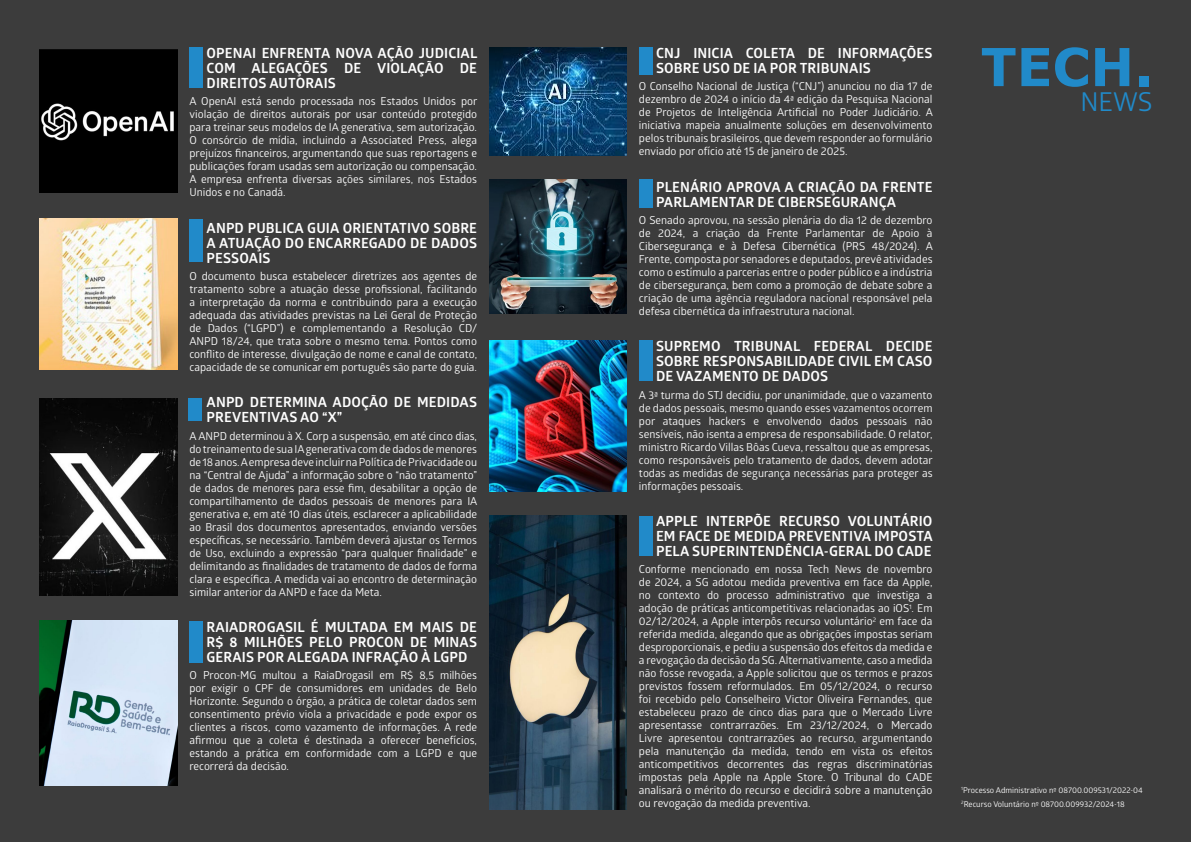
<style>
.page{position:relative;width:1191px;height:842px;background:#3c3c3c}
.page>*{position:absolute;margin:0;border:0;box-sizing:border-box;transform-origin:0 0}
.t1{font:700 52.4px "Verdana";color:#218ac9}
.t2{font:26px "Glober";color:#218ac9}
.t3{font:700 14px/15px "Glober";letter-spacing:.01em;color:#fff;text-align:justify}
.t4{font:11px/13px "Glober";color:#fff;text-align:justify}
.t5{font:8px/13.9px "Glober";color:#fff}
</style>
<div class="page">
<img style="left:489px;top:179px;width:138px;height:134px">
<img style="left:489px;top:340px;width:138px;height:151px">
<img style="left:489px;top:516px;width:138px;height:293px">
<div style="left:639px;top:47px;width:13px;height:28px;background:#218ac9"></div>
<div style="left:639px;top:179px;width:13px;height:28px;background:#218ac9"></div>
<div style="left:639px;top:340px;width:13px;height:41px;background:#218ac9"></div>
<div style="left:639px;top:516px;width:13px;height:39px;background:#218ac9"></div>
<div style="left:189px;top:47px;width:14px;height:41px;background:#218ac9"></div>
<div style="left:189px;top:219px;width:14px;height:43px;background:#218ac9"></div>
<div style="left:189px;top:398px;width:13px;height:23px;background:#218ac9"></div>
<div style="left:189px;top:621px;width:14px;height:41px;background:#218ac9"></div>
<img style="left:40px;top:50px;width:137px;height:142px">
<img style="left:40px;top:219px;width:137px;height:151px">
<img style="left:40px;top:398px;width:137px;height:198px">
<img style="left:40px;top:621px;width:137px;height:164px">
<img style="left:489px;top:47px;width:138px;height:109px">
<p class="t3" style="left:207px;top:45px;width:272px">OPENAI ENFRENTA NOVA AÇÃO JUDICIAL COM ALEGAÇÕES DE VIOLAÇÃO DE DIREITOS AUTORAIS</p>
<p class="t4" style="left:189px;top:94px;width:289px">A OpenAI está sendo processada nos Estados Unidos por violação de direitos autorais por usar conteúdo protegido para treinar seus modelos de IA generativa, sem autorização.<br>O consórcio de mídia, incluindo a Associated Press, alega prejuízos financeiros, argumentando que suas reportagens e publicações foram usadas sem autorização ou compensação.<br>A empresa enfrenta diversas ações similares, nos Estados Unidos e no Canadá.</p>
<p class="t3" style="left:207px;top:220px;width:272px">ANPD PUBLICA GUIA ORIENTATIVO SOBRE A ATUAÇÃO DO ENCARREGADO DE DADOS PESSOAIS</p>
<p class="t4" style="left:189px;top:269px;width:289px">O documento busca estabelecer diretrizes aos agentes de tratamento sobre a atuação desse profissional, facilitando a interpretação da norma e contribuindo para a execução adequada das atividades previstas na Lei Geral de Proteção de Dados (“LGPD”) e complementando a Resolução CD/ ANPD 18/24, que trata sobre o mesmo tema. Pontos como conflito de interesse, divulgação de nome e canal de contato, capacidade de se comunicar em português são parte do guia.</p>
<p class="t3" style="left:207px;top:395px;width:272px">ANPD DETERMINA ADOÇÃO DE MEDIDAS<br>PREVENTIVAS AO “X”</p>
<p class="t4" style="left:189px;top:429px;width:289px">A ANPD determinou à X. Corp a suspensão, em até cinco dias, do treinamento de sua IA generativa com de dados de menores de 18 anos. A empresa deve incluir na Política de Privacidade ou na “Central de Ajuda” a informação sobre o “não tratamento” de dados de menores para esse fim, desabilitar a opção de compartilhamento de dados pessoais de menores para IA generativa e, em até 10 dias úteis, esclarecer a aplicabilidade ao Brasil dos documentos apresentados, enviando versões específicas, se necessário. Também deverá ajustar os Termos de Uso, excluindo a expressão “para qualquer finalidade” e delimitando as finalidades de tratamento de dados de forma clara e específica. A medida vai ao encontro de determinação similar anterior da ANPD e face da Meta.</p>
<p class="t3" style="left:207px;top:619px;width:272px">RAIADROGASIL É MULTADA EM MAIS DE R$ 8 MILHÕES PELO PROCON DE MINAS GERAIS POR ALEGADA INFRAÇÃO À LGPD</p>
<p class="t4" style="left:189px;top:668px;width:289px">O Procon-MG multou a RaiaDrogasil em R$ 8,5 milhões por exigir o CPF de consumidores em unidades de Belo Horizonte. Segundo o órgão, a prática de coletar dados sem consentimento prévio viola a privacidade e pode expor os clientes a riscos, como vazamento de informações. A rede afirmou que a coleta é destinada a oferecer benefícios, estando a prática em conformidade com a LGPD e que recorrerá da decisão.</p>
<p class="t3" style="left:656px;top:45px;width:278px">CNJ INICIA COLETA DE INFORMAÇÕES<br>SOBRE USO DE IA POR TRIBUNAIS</p>
<p class="t4" style="left:639px;top:79px;width:295px">O Conselho Nacional de Justiça (“CNJ”) anunciou no dia 17 de dezembro de 2024 o início da 4ª edição da Pesquisa Nacional de Projetos de Inteligência Artificial no Poder Judiciário. A iniciativa mapeia anualmente soluções em desenvolvimento pelos tribunais brasileiros, que devem responder ao formulário enviado por ofício até 15 de janeiro de 2025.</p>
<p class="t3" style="left:656px;top:179px;width:278px">PLENÁRIO APROVA A CRIAÇÃO DA FRENTE<br>PARLAMENTAR DE CIBERSEGURANÇA</p>
<p class="t4" style="left:639px;top:213px;width:295px">O Senado aprovou, na sessão plenária do dia 12 de dezembro de 2024, a criação da Frente Parlamentar de Apoio à Cibersegurança e à Defesa Cibernética (PRS 48/2024). A Frente, composta por senadores e deputados, prevê atividades como o estímulo a parcerias entre o poder público e a indústria de cibersegurança, bem como a promoção de debate sobre a criação de uma agência reguladora nacional responsável pela defesa cibernética da infraestrutura nacional.</p>
<p class="t3" style="left:656px;top:339px;width:278px">SUPREMO TRIBUNAL FEDERAL DECIDE SOBRE RESPONSABILIDADE CIVIL EM CASO DE VAZAMENTO DE DADOS</p>
<p class="t4" style="left:639px;top:388px;width:295px">A 3ª turma do STJ decidiu, por unanimidade, que o vazamento de dados pessoais, mesmo quando esses vazamentos ocorrem por ataques hackers e envolvendo dados pessoais não sensíveis, não isenta a empresa de responsabilidade. O relator, ministro Ricardo Villas Bôas Cueva, ressaltou que as empresas, como responsáveis pelo tratamento de dados, devem adotar todas as medidas de segurança necessárias para proteger as informações pessoais.</p>
<p class="t3" style="left:656px;top:513px;width:278px">APPLE INTERPÕE RECURSO VOLUNTÁRIO EM FACE DE MEDIDA PREVENTIVA IMPOSTA PELA SUPERINTENDÊNCIA-GERAL DO CADE</p>
<p class="t4" style="left:639px;top:562px;width:295px">Conforme mencionado em nossa Tech News de novembro de 2024, a SG adotou medida preventiva em face da Apple, no contexto do processo administrativo que investiga a adoção de práticas anticompetitivas relacionadas ao iOS<sup>1</sup>. Em 02/12/2024, a Apple interpôs recurso voluntário<sup>2</sup> em face da referida medida, alegando que as obrigações impostas seriam desproporcionais, e pediu a suspensão dos efeitos da medida e a revogação da decisão da SG. Alternativamente, caso a medida não fosse revogada, a Apple solicitou que os termos e prazos previstos fossem reformulados. Em 05/12/2024, o recurso foi recebido pelo Conselheiro Victor Oliveira Fernandes, que estabeleceu prazo de cinco dias para que o Mercado Livre apresentasse contrarrazões. Em 23/12/2024, o Mercado Livre apresentou contrarrazões ao recurso, argumentando pela manutenção da medida, tendo em vista os efeitos anticompetitivos decorrentes das regras discriminatórias impostas pela Apple na Apple Store. O Tribunal do CADE analisará o mérito do recurso e decidirá sobre a manutenção ou revogação da medida preventiva.</p>
<h1 class="t1" style="left:980px;top:30px;width:174px">TECH.</h1>
<h2 class="t2" style="left:1080px;top:83px;width:74px">NEWS</h2>
<p class="t5" style="left:961px;top:782px;width:183px"><sup>1</sup>Processo Administrativo nº 08700.009531/2022-04<br><sup>2</sup>Recurso Voluntário nº 08700.009932/2024-18</p>
</div>
